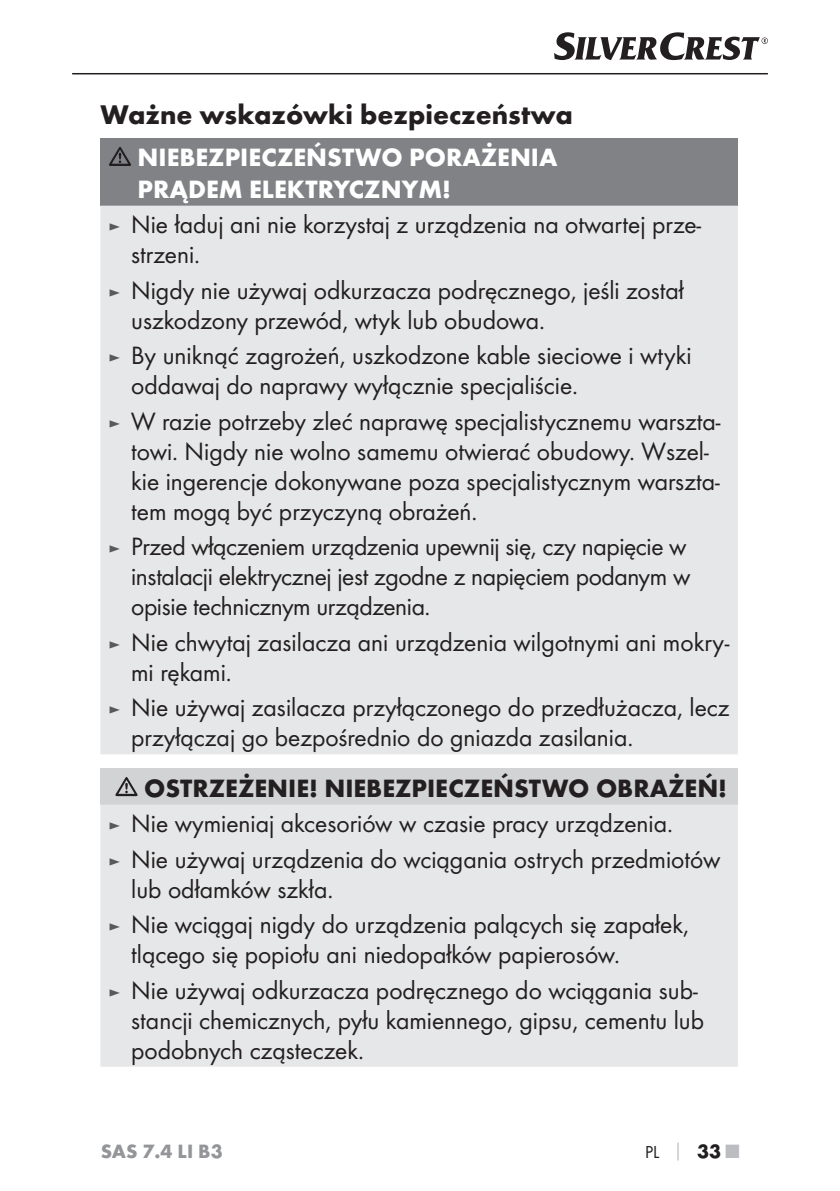
<style>
.page{position:relative;width:840px;height:1191px;background:#fff}
.page>*{position:absolute;margin:0;border:0;box-sizing:border-box;transform-origin:0 0}
.t1{font:700 28px "Futura";color:#231f20}
.t2{font:26px/30px "Futura Boo";color:#231f20}
.t3{font:700 26px/31.2px "Futura";color:#fff}
.t4{font:700 26px "Futura";color:#231f20}
.t5{font:700 20px "Futura";color:#939598}
.t6{font:18px "Futura Boo";color:#231f20}
.s1{font-size:18px;color:#58595b}
.s2{font-family:"Futura";font-weight:700;color:#bbbdc0}
.s3{font-family:"Futura";font-weight:700;font-size:20px}
.s4{font-family:"Futura";font-weight:700;font-size:20px;color:#bbbdc0}
</style>
<div class="page">
<hr style="left:72px;top:73px;width:695px;height:1px;background:#231f20">
<svg style="left:554px;top:32px;width:213px;height:28px"></svg>
<div style="left:100px;top:138px;width:637px;height:68px;background:#808285"></div>
<div style="left:100px;top:206px;width:637px;height:548px;background:#e6e7e8"></div>
<svg style="left:109px;top:147px;width:22px;height:19px"></svg>
<div style="left:100px;top:768px;width:637px;height:36px;background:#d1d3d4"></div>
<div style="left:100px;top:804px;width:637px;height:262px;background:#e6e7e8"></div>
<svg style="left:115px;top:777px;width:22px;height:19px"></svg>
<p class="t1" style="left:100px;top:104px;width:473px">Ważne wskazówki bezpieczeństwa</p>
<p class="t3" style="left:137px;top:144px;width:421px">NIEBEZPIECZEŃSTWO PORAŻENIA<br>PRĄDEM ELEKTRYCZNYM!</p>
<p class="t2" style="left:131px;top:211px;width:571px;text-indent:-23px"><span class="s1">►</span> Nie ładuj ani nie korzystaj z urządzenia na otwartej prze&shy;strzeni.</p>
<p class="t2" style="left:131px;top:276px;width:554px;text-indent:-23px"><span class="s1">►</span> Nigdy nie używaj odkurzacza podręcznego, jeśli został uszkodzony przewód, wtyk lub obudowa.</p>
<p class="t2" style="left:131px;top:342px;width:561px;text-indent:-23px"><span class="s1">►</span> By uniknąć zagrożeń, uszkodzone kable sieciowe i wtyki oddawaj do naprawy wyłącznie specjaliście.</p>
<p class="t2" style="left:131px;top:407px;width:590px;text-indent:-23px"><span class="s1">►</span> W razie potrzeby zleć naprawę specjalistycznemu warszta&shy;towi. Nigdy nie wolno samemu otwierać obudowy. Wszel&shy;kie ingerencje dokonywane poza specjalistycznym warszta&shy;tem mogą być przyczyną obrażeń.</p>
<p class="t2" style="left:131px;top:533px;width:560px;text-indent:-23px"><span class="s1">►</span> Przed włączeniem urządzenia upewnij się, czy napięcie w instalacji elektrycznej jest zgodne z napięciem podanym w opisie technicznym urządzenia.</p>
<p class="t2" style="left:131px;top:628px;width:599px;text-indent:-23px"><span class="s1">►</span> Nie chwytaj zasilacza ani urządzenia wilgotnymi ani mokry&shy;mi rękami.</p>
<p class="t2" style="left:131px;top:694px;width:599px;text-indent:-23px"><span class="s1">►</span> Nie używaj zasilacza przyłączonego do przedłużacza, lecz przyłączaj go bezpośrednio do gniazda zasilania.</p>
<p class="t4" style="left:144px;top:777px;width:584px">OSTRZEŻENIE! NIEBEZPIECZEŃSTWO OBRAŻEŃ!</p>
<p class="t2" style="left:108px;top:807px;width:613px;line-height:35.6px"><span class="s1">►</span> Nie wymieniaj akcesoriów w czasie pracy urządzenia.<br><span class="s1">►</span> Nie używaj urządzenia do wciągania ostrych przedmiotów</p>
<p class="t2" style="left:108px;top:872px;width:581px;line-height:35.4px;text-indent:23px">lub odłamków szkła.<br><span class="s1">►</span> Nie wciągaj nigdy do urządzenia palących się zapałek,</p>
<p class="t2" style="left:108px;top:938px;width:590px;line-height:35.4px;text-indent:23px">tlącego się popiołu ani niedopałków papierosów.<br><span class="s1">►</span> Nie używaj odkurzacza podręcznego do wciągania sub-</p>
<p class="t2" style="left:131px;top:1006px;width:574px">stancji chemicznych, pyłu kamiennego, gipsu, cementu lub podobnych cząsteczek.</p>
<p class="t5" style="left:101px;top:1143px;width:123px">SAS 7.4 LI B3</p>
<p class="t6" style="left:644px;top:1143px;width:96px">PL <span class="s2">│</span> <span class="s3">33</span> <span class="s4">■</span></p>
</div>
